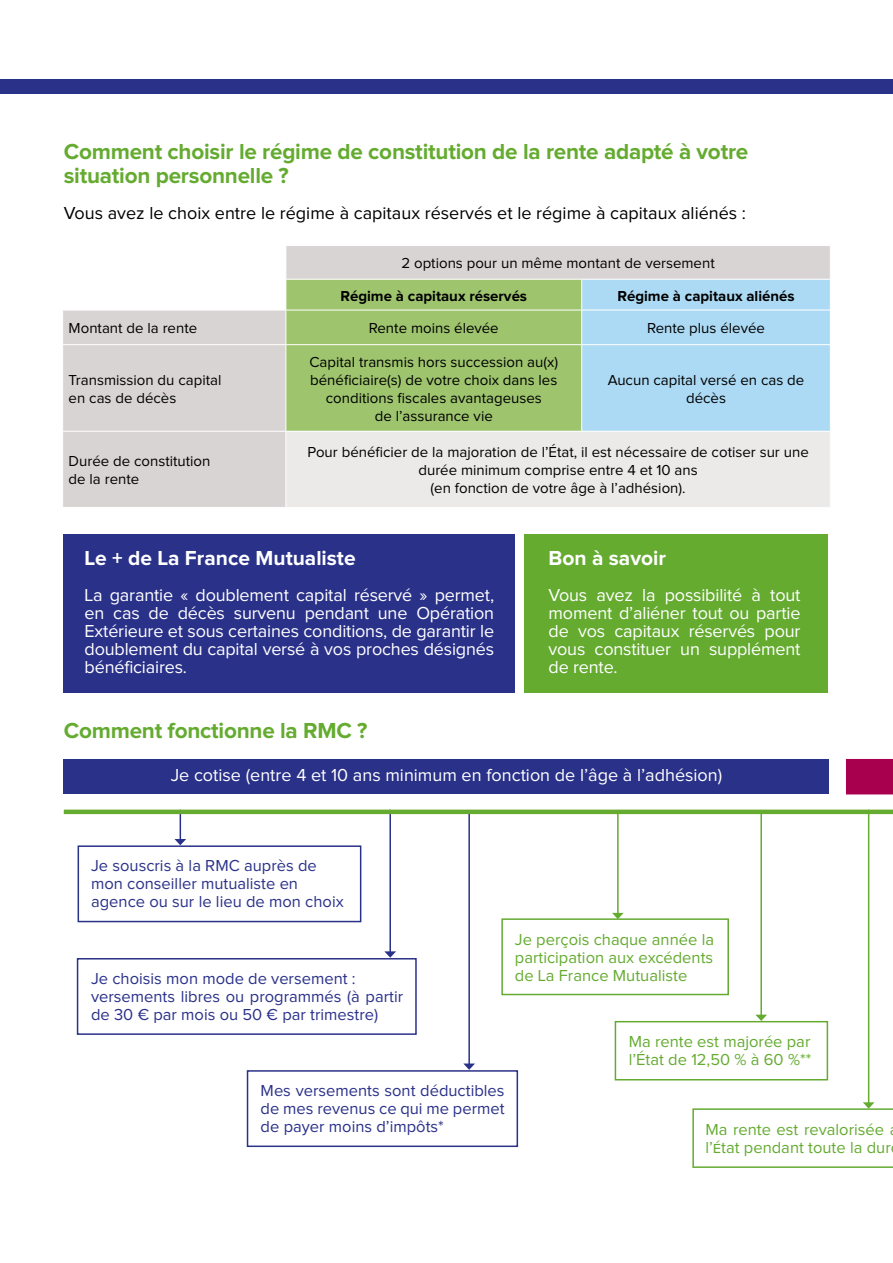
<style>
.page{position:relative;width:893px;height:1263px;background:#fff}
.page>*{position:absolute;margin:0;border:0;box-sizing:border-box;transform-origin:0 0}
.t1{font:700 22.5px/24px "Proxima Nova";letter-spacing:-.01em;color:#64ab30}
.t2{font:700 21px "Proxima Nova";color:#fff}
.t3{font:18px/18px "Proxima Nova";letter-spacing:-.01em;color:#fff;text-align:justify}
.t4{font:18px "Proxima Nova";color:#000}
.t5{font:16.5px/18px "Proxima Nova";color:#2a3189}
.t6{font:16.5px/18px "Proxima Nova";color:#64ab30}
.t7{font:15px/18px "Proxima Nova";color:#000;text-align:center}
.t8{font:700 15px "Proxima Nova";color:#000}
</style>
<div class="page">
<svg style="left:63px;top:246px;width:767px;height:261px;fill:#d8d4d3"></svg>
<svg style="left:286px;top:280px;width:544px;height:151px;background:#a5ceab"></svg>
<div style="left:286px;top:431px;width:544px;height:76px;background:#ece9e9"></div>
<hr style="left:285px;top:246px;width:1px;height:33px;background:#fff">
<hr style="left:62px;top:279px;width:224px;height:1px;background:#fff">
<hr style="left:286px;top:279px;width:296px;height:1px;background:#fff">
<hr style="left:285px;top:280px;width:1px;height:30px;background:#fff">
<hr style="left:582px;top:279px;width:249px;height:1px;background:#fff">
<hr style="left:581px;top:280px;width:1px;height:30px;background:#fff">
<hr style="left:62px;top:310px;width:224px;height:1px;background:#fff">
<hr style="left:286px;top:310px;width:296px;height:1px;background:#fff">
<hr style="left:285px;top:310px;width:1px;height:34px;background:#fff">
<hr style="left:582px;top:310px;width:249px;height:1px;background:#fff">
<hr style="left:581px;top:310px;width:1px;height:34px;background:#fff">
<hr style="left:62px;top:344px;width:224px;height:1px;background:#fff">
<hr style="left:286px;top:344px;width:296px;height:1px;background:#fff">
<hr style="left:285px;top:345px;width:1px;height:86px;background:#fff">
<hr style="left:582px;top:344px;width:249px;height:1px;background:#fff">
<hr style="left:581px;top:345px;width:1px;height:86px;background:#fff">
<hr style="left:62px;top:431px;width:224px;height:1px;background:#fff">
<hr style="left:286px;top:431px;width:296px;height:1px;background:#fff">
<hr style="left:285px;top:432px;width:1px;height:75px;background:#fff">
<hr style="left:582px;top:431px;width:249px;height:1px;background:#fff">
<div style="left:64px;top:534px;width:451px;height:159px;background:#2a3189"></div>
<div style="left:525px;top:534px;width:303px;height:159px;background:#64ab30"></div>
<div style="left:78px;top:845px;width:283px;height:77px;border:2px solid #2a3189"></div>
<div style="left:0;top:79px;width:893px;height:15px;background:#2a3189"></div>
<div style="left:77px;top:958px;width:340px;height:77px;border:2px solid #2a3189"></div>
<div style="left:247px;top:1070px;width:271px;height:77px;border:2px solid #2a3189"></div>
<div style="left:501px;top:918px;width:228px;height:77px;border:2px solid #64ab30"></div>
<div style="left:615px;top:1021px;width:213px;height:59px;border:2px solid #64ab30"></div>
<div style="left:64px;top:760px;width:765px;height:34px;background:#2a3189"></div>
<div style="left:846px;top:759px;width:47px;height:35px;background:#a8004e"></div>
<hr style="left:180px;top:810px;width:1px;height:30px;background:#2a3189">
<svg style="left:174px;top:839px;width:12px;height:6px"></svg>
<hr style="left:389px;top:810px;width:2px;height:142px;background:#2a3189">
<svg style="left:384px;top:951px;width:12px;height:7px"></svg>
<hr style="left:468px;top:810px;width:2px;height:254px;background:#2a3189">
<svg style="left:463px;top:1063px;width:12px;height:7px"></svg>
<hr style="left:617px;top:810px;width:2px;height:103px;background:#64ab30">
<svg style="left:612px;top:913px;width:12px;height:6px"></svg>
<hr style="left:760px;top:810px;width:2px;height:205px;background:#64ab30">
<svg style="left:755px;top:1015px;width:12px;height:6px"></svg>
<hr style="left:868px;top:810px;width:1px;height:293px;background:#64ab30">
<svg style="left:692px;top:1102px;width:201px;height:66px"></svg>
<div style="left:64px;top:809px;width:829px;height:5px;background:#64ab30"></div>
<h1 class="t1" style="left:64px;top:140px;width:686px">Comment choisir le régime de constitution de la rente adapté à votre situation personnelle ?</h1>
<p class="t4" style="left:64px;top:204px;width:684px">Vous avez le choix entre le régime à capitaux réservés et le régime à capitaux aliénés :</p>
<p class="t7" style="left:401px;top:255px;width:315px">2 options pour un même montant de versement</p>
<p class="t8" style="left:340px;top:289px;width:188px">Régime à capitaux réservés</p>
<p class="t8" style="left:617px;top:289px;width:179px">Régime à capitaux aliénés</p>
<p class="t7" style="left:69px;top:320px;width:130px">Montant de la rente</p>
<p class="t7" style="left:369px;top:320px;width:131px">Rente moins élevée</p>
<p class="t7" style="left:647px;top:320px;width:119px">Rente plus élevée</p>
<p class="t7" style="left:69px;top:371px;width:154px;text-align:left">Transmission du capital en cas de décès</p>
<p class="t7" style="left:309px;top:353px;width:250px">Capital transmis hors succession au(x) bénéficiaire(s) de votre choix dans les conditions fiscales avantageuses<br>de l’assurance vie</p>
<p class="t7" style="left:608px;top:371px;width:198px">Aucun capital versé en cas de décès</p>
<p class="t7" style="left:69px;top:453px;width:143px;text-align:left">Durée de constitution de la rente</p>
<p class="t7" style="left:307px;top:444px;width:503px">Pour bénéficier de la majoration de l’État, il est nécessaire de cotiser sur une durée minimum comprise entre 4 et 10 ans<br>(en fonction de votre âge à l’adhésion).</p>
<h2 class="t2" style="left:85px;top:548px;width:273px">Le + de La France Mutualiste</h2>
<p class="t3" style="left:85px;top:586px;width:411px">La garantie « doublement capital réservé » permet, en cas de décès survenu pendant une Opération Extérieure et sous certaines conditions, de garantir le doublement du capital versé à vos proches désignés bénéficiaires.</p>
<h1 class="t1" style="left:64px;top:720px;width:305px">Comment fonctionne la RMC ?</h1>
<h2 class="t2" style="left:549px;top:548px;width:119px">Bon à savoir</h2>
<p class="t3" style="left:549px;top:586px;width:253px">Vous avez la possibilité à tout moment d’aliéner tout ou partie de vos capitaux réservés pour vous constituer un supplément de rente.</p>
<p class="t3" style="left:171px;top:766px;width:553px">Je cotise (entre 4 et 10 ans minimum en fonction de l’âge à l’adhésion)</p>
<p class="t5" style="left:91px;top:857px;width:254px">Je souscris à la RMC auprès de mon conseiller mutualiste en agence ou sur le lieu de mon choix</p>
<p class="t5" style="left:91px;top:970px;width:314px">Je choisis mon mode de versement : versements libres ou programmés (à partir de 30 € par mois ou 50 € par trimestre)</p>
<p class="t5" style="left:261px;top:1082px;width:245px;text-align:justify">Mes versements sont déductibles de mes revenus ce qui me permet de payer moins d’impôts*</p>
<p class="t6" style="left:515px;top:931px;width:201px;text-align:justify">Je perçois chaque année la participation aux excédents de La France Mutualiste</p>
<p class="t6" style="left:629px;top:1034px;width:184px">Ma rente est majorée par l’État de 12,50 % à 60 %**</p>
<p class="t6" style="left:705px;top:1121px;width:187px">Ma rente est revalorisée l’État pendant toute la dur</p>
</div>
